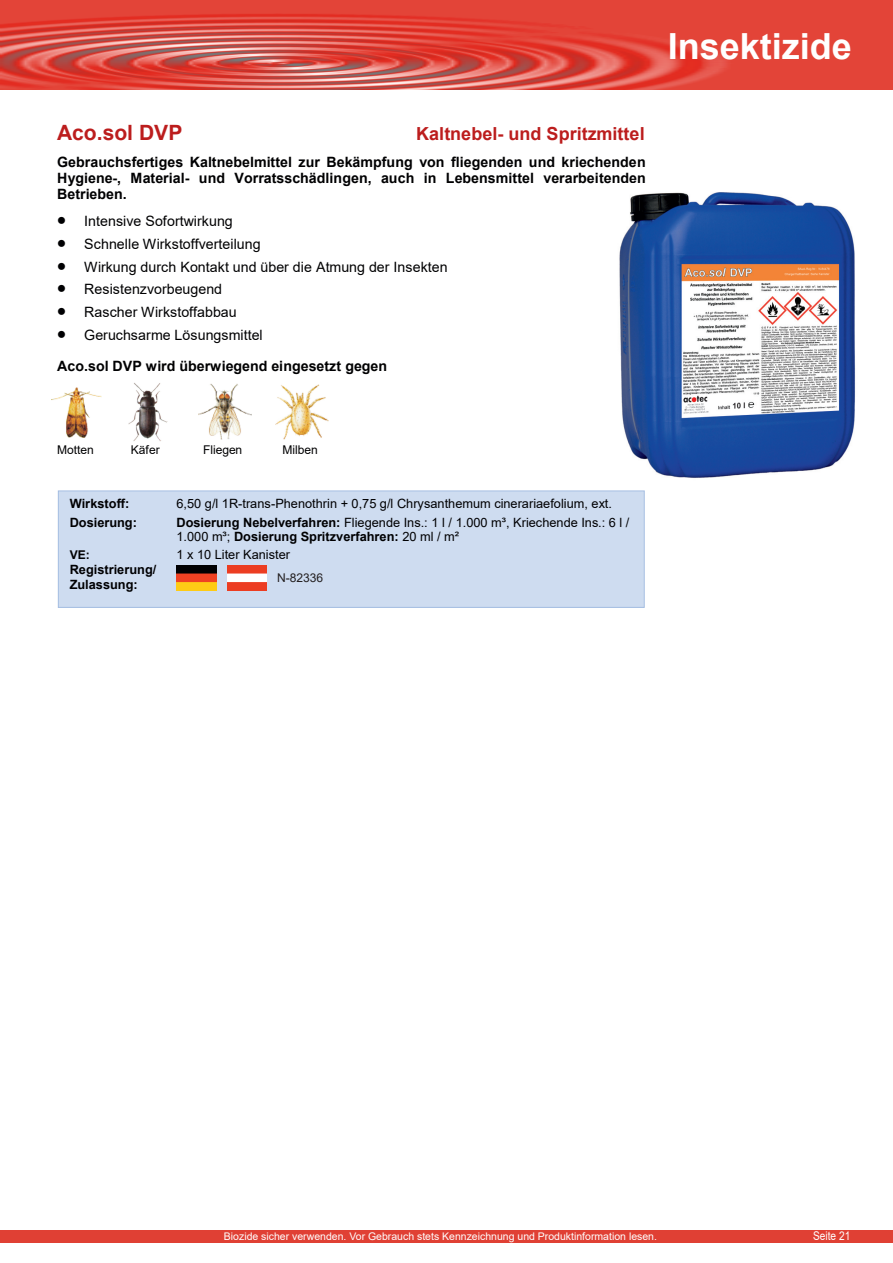
<style>
.page{position:relative;width:893px;height:1263px;background:#fff}
.page>*{position:absolute;margin:0;border:0;box-sizing:border-box;transform-origin:0 0}
.t1{font:700 36px "Arial";color:#fff}
.t2{font:700 21px "Arial";color:#bc1d1d}
.t3{font:700 18px "Arial";color:#bc1d1d}
.t4{font:700 14.25px/16.4px "Arial";color:#000002;text-align:justify}
.t5{font:14.25px "Arial";color:#000002}
.t6{font:12.75px/14.5px "Arial";color:#000002}
.t7{font:700 12.75px/14.7px "Arial";color:#000002}
.t8{font:12px "Arial";color:#000002}
.t9{font:12px "Arial";color:#231f20}
.t10{font:12px "Arial";color:#fff;scale:.84 1}
.t11{font:700 12px "Arial";color:#000002}
.t12{font:10.5px "Arial";color:#fff}
.s1{font-weight:400}
.s2{font-weight:700}
</style>
<div class="page">
<svg style="left:0;top:0;width:893px;height:89px;background:#dd4c42"></svg>
<div style="left:0;top:1230px;width:893px;height:12px;background:#e04034"></div>
<img style="left:51px;top:387px;width:50px;height:50px">
<img style="left:199px;top:384px;width:53px;height:56px">
<img style="left:129px;top:383px;width:38px;height:58px">
<img style="left:275px;top:384px;width:53px;height:56px">
<div style="left:58px;top:491px;width:586px;height:116px;background:#cedcf0"></div>
<div style="left:58px;top:491px;width:587px;height:117px;border:1px solid #a5bee2"></div>
<img style="left:619px;top:192px;width:236px;height:286px">
<img style="left:176px;top:566px;width:40px;height:24px">
<img style="left:227px;top:566px;width:40px;height:24px">
<h1 class="t1" style="left:668px;top:21px;width:186px">Insektizide</h1>
<h2 class="t2" style="left:57px;top:118px;width:127px">Aco.sol DVP</h2>
<p class="t3" style="left:416px;top:121px;width:230px">Kaltnebel- und Spritzmittel</p>
<p class="t4" style="left:57px;top:154px;width:590px">Gebrauchsfertiges Kaltnebelmittel zur Bekämpfung von fliegenden und kriechenden Hygiene-, Material- und Vorratsschädlingen, auch in Lebensmittel verarbeitenden Betrieben.</p>
<p class="t5" style="left:57px;top:212px;width:177px">• Intensive Sofortwirkung</p>
<p class="t5" style="left:57px;top:234px;width:205px">• Schnelle Wirkstoffverteilung</p>
<p class="t5" style="left:57px;top:257px;width:392px">• Wirkung durch Kontakt und über die Atmung der Insekten</p>
<p class="t5" style="left:57px;top:280px;width:166px">• Resistenzvorbeugend</p>
<p class="t5" style="left:57px;top:302px;width:181px">• Rascher Wirkstoffabbau</p>
<p class="t4" style="left:57px;top:319px;width:331px;line-height:30.9px">• <span class="s1">Geruchsarme Lösungsmittel<br></span>Aco.sol DVP wird überwiegend eingesetzt gegen</p>
<p class="t8" style="left:57px;top:441px;width:38px">Motten</p>
<p class="t8" style="left:131px;top:441px;width:30px">Käfer</p>
<p class="t8" style="left:203px;top:441px;width:41px">Fliegen</p>
<p class="t8" style="left:283px;top:441px;width:37px">Milben</p>
<p class="t7" style="left:70px;top:497px;width:61px">Wirkstoff:</p>
<p class="t6" style="left:176px;top:496px;width:437px">6,50 g/l 1R-trans-Phenothrin + 0,75 g/l Chrysanthemum cinerariaefolium, ext.</p>
<p class="t7" style="left:70px;top:515px;width:69px">Dosierung:</p>
<p class="t6" style="left:176px;top:515px;width:455px"><span class="s2">Dosierung Nebelverfahren:</span> Fliegende Ins.: 1 l / 1.000 m³, Kriechende Ins.: 6 l /<br>1.000 m³; <span class="s2">Dosierung Spritzverfahren:</span> 20 ml / m²</p>
<p class="t11" style="left:70px;top:547px;width:22px">VE:</p>
<p class="t6" style="left:176px;top:547px;width:115px">1 x 10 Liter Kanister</p>
<p class="t7" style="left:70px;top:562px;width:88px">Registrierung/<br>Zulassung:</p>
<p class="t9" style="left:277px;top:570px;width:48px">N-82336</p>
<p class="t12" style="left:224px;top:1229px;width:435px">Biozide sicher verwenden. Vor Gebrauch stets Kennzeichnung und Produktinformation lesen.</p>
<p class="t10" style="left:813px;top:1228px;width:46px">Seite 21</p>
</div>
